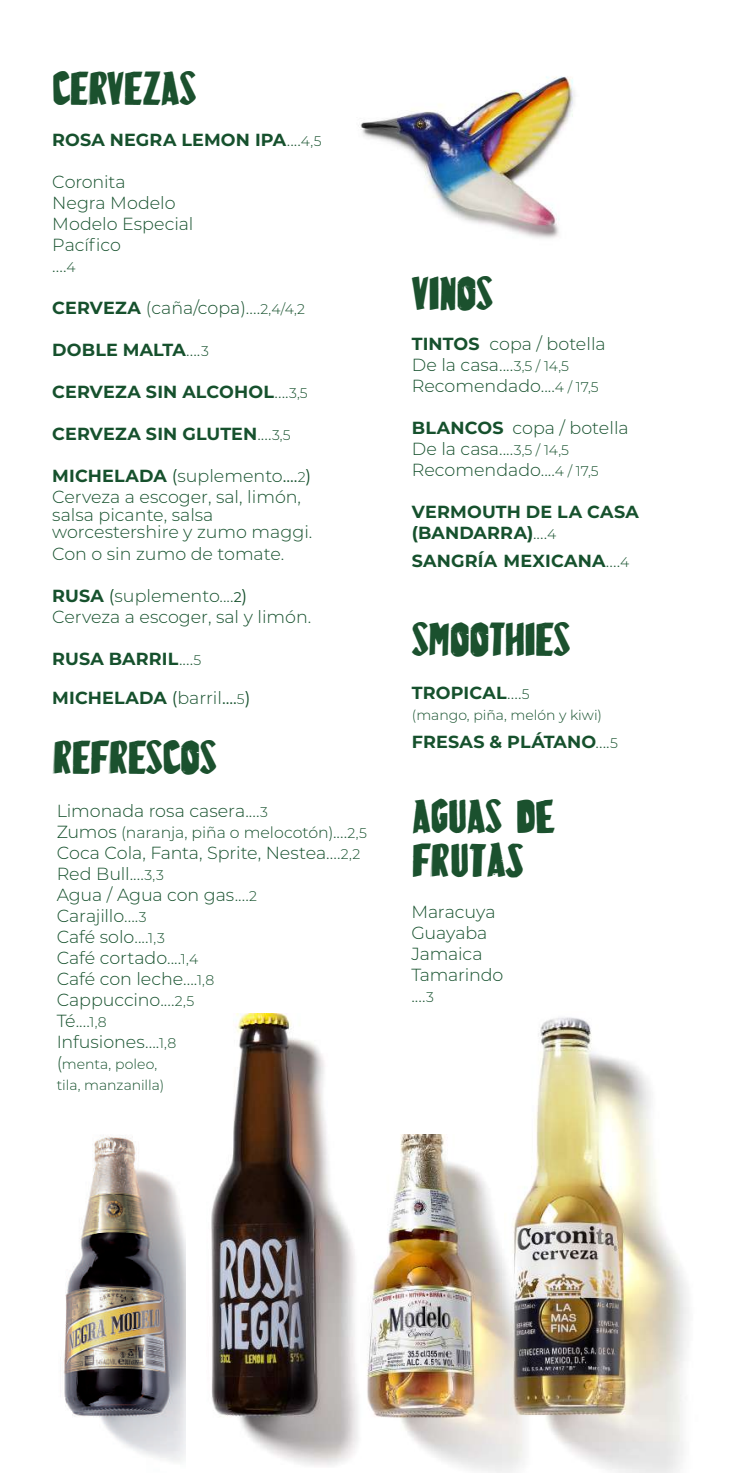
<style>
.page{position:relative;width:730px;height:1474px;background:#fff}
.page>*{position:absolute;margin:0;border:0;box-sizing:border-box;transform-origin:0 0}
.t1{font:42px/43.8px "Luchita Payol La Ruda";color:#1b512e}
.t2{font:300 17.5px/21px "Montserrat";color:#16512d}
.t3{font:700 17.5px/21px "Montserrat";letter-spacing:.01em;color:#16512d}
.t4{font:300 15.75px "Montserrat";letter-spacing:-.005em;color:#16512d}
.t5{font:300 14px/21px "Montserrat";color:#16512d}
.s1{font-weight:300}
.s2{font-weight:300;font-size:14px}
.s3{font-size:14px}
.s4{font-weight:700}
.s5{font-weight:400}
.s6{font-weight:400;font-size:14px}
.s7{font-size:17.5px}
</style>
<div class="page">
<img style="left:60px;top:1136px;width:125px;height:325px">
<img style="left:535px;top:1017px;width:154px;height:455px">
<img style="left:366px;top:1134px;width:184px;height:338px">
<img style="left:211px;top:1013px;width:147px;height:453px">
<img style="left:360px;top:76px;width:215px;height:163px">
<h1 class="t1" style="left:53px;top:68px;width:145px">CERVEZAS</h1>
<p class="t3" style="left:52px;top:129px;width:271px">ROSA NEGRA LEMON IPA<span class="s1">....</span><span class="s2">4,5</span></p>
<p class="t2" style="left:52px;top:171px;width:142px">Coronita<br>Negra Modelo<br>Modelo Especial<br>Pacífico<br>....<span class="s3">4</span></p>
<p class="t2" style="left:52px;top:297px;width:254px"><span class="s4">CERVEZA</span> (caña/copa)....<span class="s3">2,4/4,2</span></p>
<p class="t3" style="left:52px;top:339px;width:158px">DOBLE MALTA<span class="s1">....</span><span class="s2">3</span></p>
<p class="t3" style="left:52px;top:381px;width:257px">CERVEZA SIN ALCOHOL<span class="s1">....</span><span class="s2">3,5</span></p>
<p class="t3" style="left:52px;top:423px;width:239px">CERVEZA SIN GLUTEN<span class="s1">....</span><span class="s2">3,5</span></p>
<p class="t2" style="left:52px;top:465px;width:260px"><span class="s4">MICHELADA</span> <span class="s5">(</span>suplemento<span class="s5">....</span><span class="s3">2</span><span class="s5">)<br></span>Cerveza a escoger, sal, limón,</p>
<p class="t2" style="left:52px;top:505px;width:261px;line-height:17.5px">salsa picante, salsa worcestershire y zumo maggi.</p>
<p class="t2" style="left:52px;top:542px;width:233px">Con o sin zumo de tomate.</p>
<p class="t2" style="left:52px;top:584px;width:260px"><span class="s4">RUSA</span> <span class="s5">(</span>suplemento....<span class="s6">2</span><span class="s5">)<br></span>Cerveza a escoger, sal y limón.</p>
<p class="t3" style="left:52px;top:647px;width:151px">RUSA BARRIL<span class="s1">....</span><span class="s2">5</span></p>
<p class="t3" style="left:52px;top:687px;width:200px">MICHELADA <span class="s5">(</span><span class="s1">barril</span><span class="s5">....</span><span class="s2">5</span><span class="s5">)</span></p>
<h1 class="t1" style="left:54px;top:737px;width:165px">REFRESCOS</h1>
<p class="t2" style="left:57px;top:799px;width:213px">Limonada rosa casera....<span class="s3">3</span></p>
<p class="t4" style="left:57px;top:821px;width:312px"><span class="s7">Zumos</span> (naranja, piña o melocotón)<span class="s7">....</span><span class="s3">2,5</span></p>
<p class="t2" style="left:57px;top:841px;width:305px">Coca Cola, Fanta, Sprite, Nestea....<span class="s3">2,2<br></span>Red Bull....<span class="s3">3,3<br></span>Agua / Agua con gas....<span class="s3">2<br></span>Carajillo....<span class="s3">3<br></span>Café solo....<span class="s3">1,3<br></span>Café cortado....<span class="s3">1,4<br></span>Café con leche....<span class="s3">1,8<br></span>Cappuccino....<span class="s3">2,5<br></span>Té....<span class="s3">1,8<br></span>Infusiones....<span class="s3">1,8</span></p>
<p class="t5" style="left:57px;top:1052px;width:109px"><span class="s7">(</span>menta, poleo, tila, manzanilla)</p>
<h1 class="t1" style="left:413px;top:273px;width:82px">VINOS</h1>
<p class="t2" style="left:411px;top:333px;width:195px"><span class="s4">TINTOS</span> copa / botella<br>De la casa....<span class="s3">3,5 / 14,5<br></span>Recomendado....<span class="s3">4 / 17,5</span></p>
<p class="t2" style="left:411px;top:417px;width:218px"><span class="s4">BLANCOS</span> copa / botella<br>De la casa....<span class="s3">3,5 / 14,5<br></span>Recomendado....<span class="s3">4 / 17,5</span></p>
<p class="t3" style="left:411px;top:501px;width:228px">VERMOUTH DE LA CASA (BANDARRA)<span class="s1">....</span><span class="s2">4</span></p>
<p class="t3" style="left:411px;top:550px;width:219px">SANGRÍA MEXICANA<span class="s1">....</span><span class="s2">4</span></p>
<h1 class="t1" style="left:413px;top:620px;width:159px">SMOOTHIES</h1>
<p class="t3" style="left:411px;top:681px;width:119px">TROPICAL<span class="s1">....</span><span class="s2">5</span></p>
<p class="t5" style="left:411px;top:703px;width:192px">(mango, piña, melón y kiwi)</p>
<p class="t3" style="left:411px;top:730px;width:207px">FRESAS &amp; PLÁTANO<span class="s1">....</span><span class="s2">5</span></p>
<h1 class="t1" style="left:413px;top:796px;width:144px">AGUAS DE<br>FRUTAS</h1>
<p class="t2" style="left:411px;top:900px;width:94px">Maracuya<br>Guayaba<br>Jamaica<br>Tamarindo ....<span class="s3">3</span></p>
</div>
